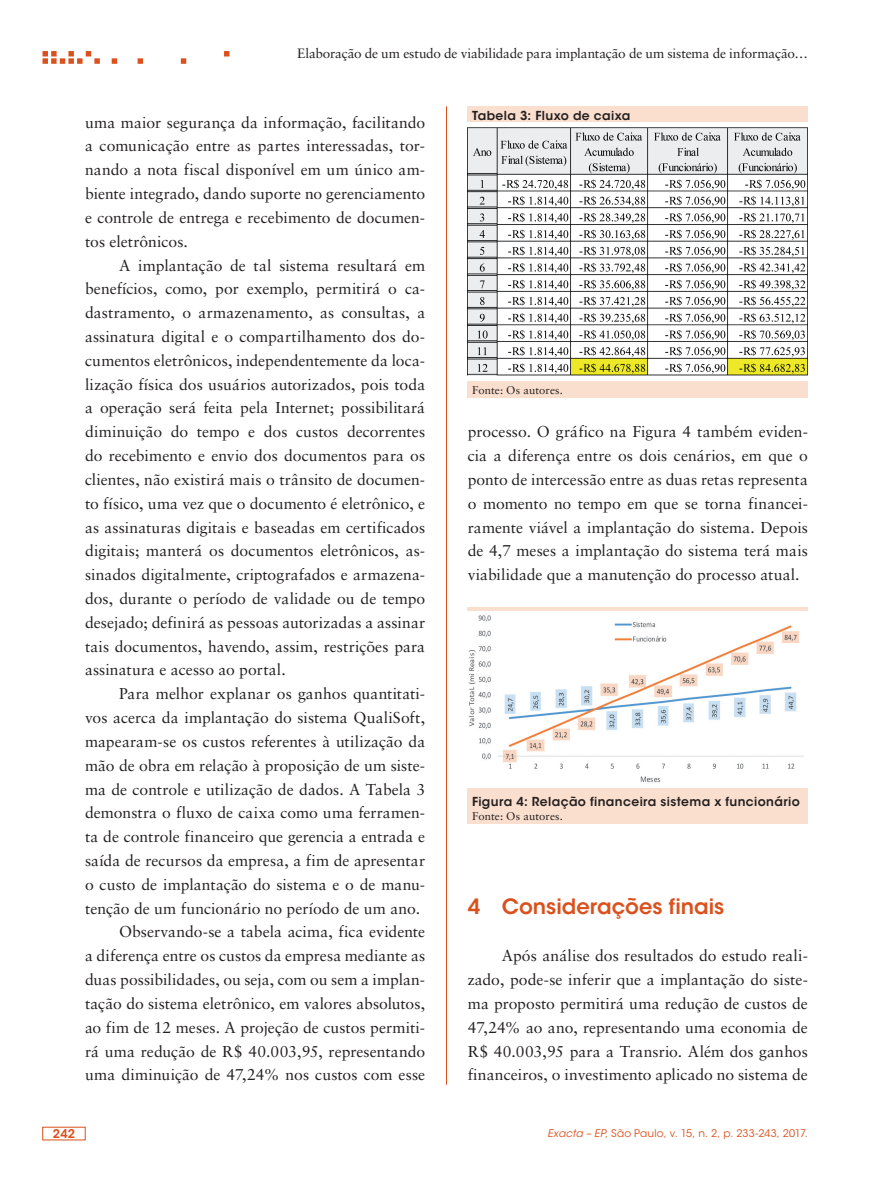
<style>
.page{position:relative;width:893px;height:1191px;background:#fff}
.page>*{position:absolute;margin:0;border:0;box-sizing:border-box;transform-origin:0 0}
.ex_Subtitulo{font:600 21px "ITC Avant Garde Std";color:#da511d}
.ex_Normal{font:15.75px/23.9px "Sabon LT Std";letter-spacing:.005em;color:#231f20;text-align:justify}
.t1{font:13.5px "Sabon LT Std";letter-spacing:-.01em;color:#231f20}
.ex_Tabela_-_titulo{font:600 12.3px "ITC Avant Garde Std";letter-spacing:.03em;color:#231f20}
.t2{font:600 12px "ITC Avant Garde Std";color:#da511d}
.ex_Tabela_-_nota{font:11.25px "Sabon LT Std";letter-spacing:.01em;color:#231f20}
.t3{font:10.5px "ITC Avant Garde Std";letter-spacing:.015em;color:#da511d}
.s1{font-style:italic}
</style>
<div class="page">
<hr style="left:446px;top:106px;width:1px;height:978px;background:#da511d">
<svg style="left:43px;top:51px;width:186px;height:13px"></svg>
<div style="left:468px;top:106px;width:340px;height:292px;background:#fadfce"></div>
<img style="left:468px;top:122px;width:340px;height:258px">
<div style="left:468px;top:607px;width:340px;height:217px;background:#fadfce"></div>
<img style="left:468px;top:611px;width:340px;height:176px">
<p class="t1" style="left:297px;top:45px;width:512px">Elaboração de um estudo de viabilidade para implantação de um sistema de informação…</p>
<p class="ex_Normal" style="left:85px;top:110px;width:342px">uma maior segurança da informação, facilitando a comunicação entre as partes interessadas, tor&shy;nando a nota fiscal disponível em um único am&shy;biente integrado, dando suporte no gerenciamento e controle de entrega e recebimento de documen&shy;tos eletrônicos.</p>
<p class="ex_Normal" style="left:85px;top:253px;width:342px;text-indent:34px">A implantação de tal sistema resultará em benefícios, como, por exemplo, permitirá o ca&shy;dastramento, o armazenamento, as consultas, a assinatura digital e o compartilhamento dos do&shy;cumentos eletrônicos, independentemente da loca&shy;lização física dos usuários autorizados, pois toda a operação será feita pela Internet; possibilitará diminuição do tempo e dos custos decorrentes do recebimento e envio dos documentos para os clientes, não existirá mais o trânsito de documen&shy;to físico, uma vez que o documento é eletrônico, e as assinaturas digitais e baseadas em certificados digitais; manterá os documentos eletrônicos, as&shy;sinados digitalmente, criptografados e armazena&shy;dos, durante o período de validade ou de tempo desejado; definirá as pessoas autorizadas a assinar tais documentos, havendo, assim, restrições para assinatura e acesso ao portal.</p>
<p class="ex_Normal" style="left:85px;top:681px;width:342px;text-indent:34px">Para melhor explanar os ganhos quantitati&shy;vos acerca da implantação do sistema QualiSoft, mapearam-se os custos referentes à utilização da mão de obra em relação à proposição de um siste&shy;ma de controle e utilização de dados. A Tabela 3 demonstra o fluxo de caixa como uma ferramen&shy;ta de controle financeiro que gerencia a entrada e saída de recursos da empresa, a fim de apresentar o custo de implantação do sistema e o de manu&shy;tenção de um funcionário no período de um ano.</p>
<p class="ex_Normal" style="left:85px;top:920px;width:342px;text-indent:34px">Observando-se a tabela acima, fica evidente a diferença entre os custos da empresa mediante as duas possibilidades, ou seja, com ou sem a implan&shy;tação do sistema eletrônico, em valores absolutos, ao fim de 12 meses. A projeção de custos permiti&shy;rá uma redução de R$ 40.003,95, representando uma diminuição de 47,24% nos custos com esse</p>
<p class="ex_Tabela_-_titulo" style="left:472px;top:107px;width:160px">Tabela 3: Fluxo de caixa</p>
<p class="ex_Tabela_-_nota" style="left:472px;top:383px;width:93px">Fonte: Os autores.</p>
<p class="ex_Normal" style="left:468px;top:420px;width:342px">processo. O gráfico na Figura 4 também eviden&shy;cia a diferença entre os dois cenários, em que o ponto de intercessão entre as duas retas representa o momento no tempo em que se torna financei&shy;ramente viável a implantação do sistema. Depois de 4,7 meses a implantação do sistema terá mais viabilidade que a manutenção do processo atual.</p>
<p class="ex_Tabela_-_titulo" style="left:472px;top:794px;width:329px">Figura 4: Relação financeira sistema x funcionário</p>
<p class="ex_Tabela_-_nota" style="left:472px;top:809px;width:93px">Fonte: Os autores.</p>
<p class="ex_Subtitulo" style="left:468px;top:892px;width:258px">4 Considerações finais</p>
<p class="ex_Normal" style="left:468px;top:943px;width:342px;text-indent:34px">Após análise dos resultados do estudo reali&shy;zado, pode-se inferir que a implantação do siste&shy;ma proposto permitirá uma redução de custos de 47,24% ao ano, representando uma economia de R$ 40.003,95 para a Transrio. Além dos ganhos financeiros, o investimento aplicado no sistema de</p>
<p class="t2" style="left:53px;top:1126px;width:24px">242</p>
<p class="t3" style="left:548px;top:1127px;width:262px"><span class="s1">Exacta – EP</span>, São Paulo, v. 15, n. 2, p. 233-243, 2017.</p>
</div>
